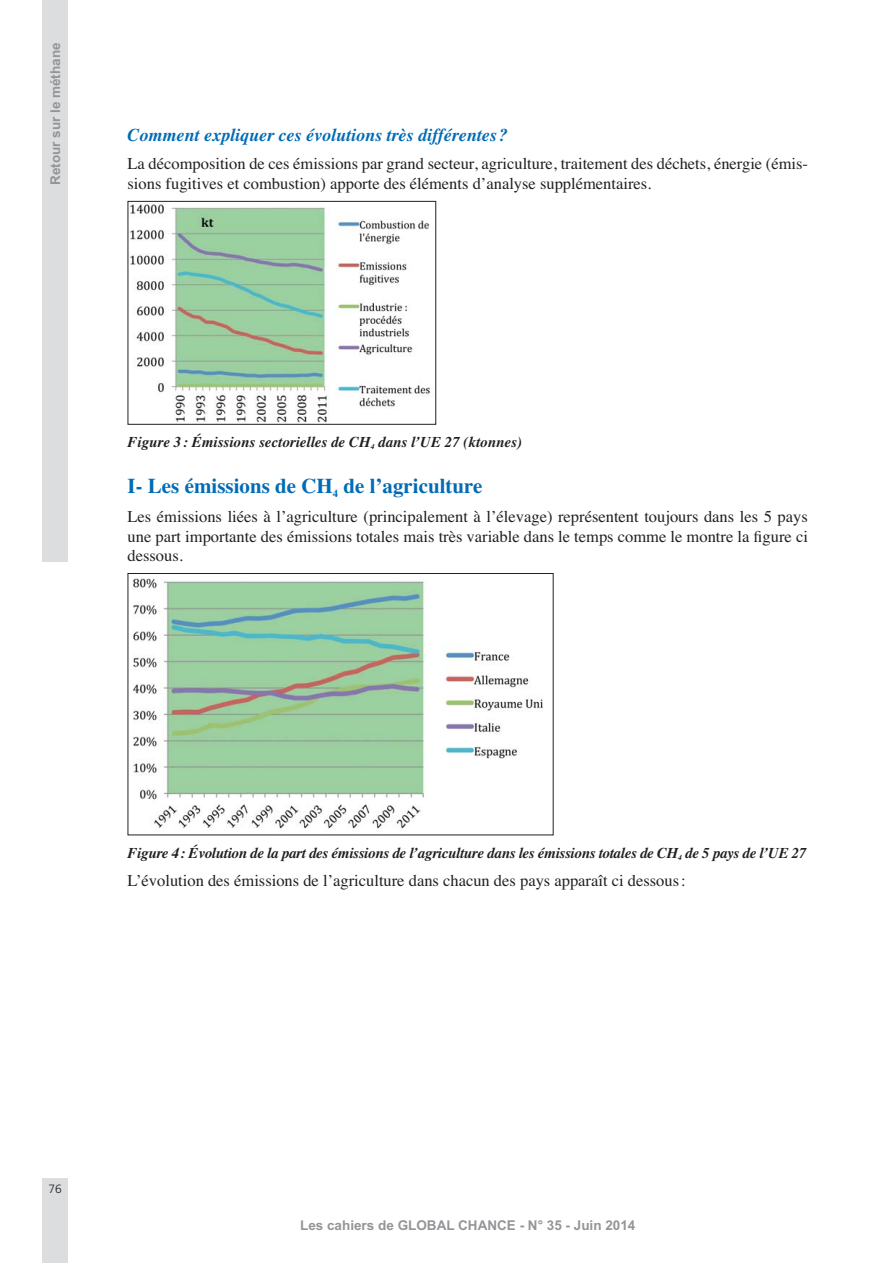
<style>
.page{position:relative;width:893px;height:1263px;background:#fff}
.page>*{position:absolute;margin:0;border:0;box-sizing:border-box;transform-origin:0 0}
.t1{font:700 21px "Times";color:#006bb6}
.t2{font:italic 700 18px "Times";color:#006bb6}
.t3{font:16.5px/19.8px "Times";color:#231f20}
.t4{font:italic 700 15px "Times";letter-spacing:-.02em;color:#231f20}
.t5{font:italic 700 15px "Times";color:#231f20}
.t6{font:700 13.5px "Arial";color:#939598}
.t7{font:300 12px "Frutiger";color:#231f20}
</style>
<div class="page">
<div style="left:43px;top:1178px;width:25px;height:85px;background:#dcddde"></div>
<div style="left:43px;top:0;width:25px;height:561px;background:#dcddde"></div>
<img style="left:130px;top:204px;width:300px;height:219px">
<div style="left:128px;top:201px;width:308px;height:224px;border:1px solid #231f20"></div>
<img style="left:132px;top:578px;width:411px;height:251px">
<div style="left:128px;top:573px;width:426px;height:262px;border:1px solid #231f20"></div>
<p class="t6" style="left:48px;top:185px;width:144px;rotate:-90deg">Retour sur le méthane</p>
<p class="t2" style="left:128px;top:128px;width:382px">Comment expliquer ces évolutions très différentes ?</p>
<p class="t3" style="left:128px;top:155px;width:682px">La décomposition de ces émissions par grand secteur, agriculture, traitement des déchets, énergie (émis&shy;sions fugitives et combustion) apporte des éléments d’analyse supplémentaires.</p>
<p class="t5" style="left:128px;top:436px;width:396px">Figure 3 : Émissions sectorielles de CH<sub>4</sub> dans l’UE 27 (ktonnes)</p>
<p class="t1" style="left:128px;top:479px;width:356px">I- Les émissions de CH<sub>4</sub> de l’agriculture</p>
<p class="t3" style="left:128px;top:508px;width:682px;text-align:justify">Les émissions liées à l’agriculture (principalement à l’élevage) représentent toujours dans les 5 pays une part importante des émissions totales mais très variable dans le temps comme le montre la figure ci dessous.</p>
<p class="t4" style="left:128px;top:847px;width:680px">Figure 4 : Évolution de la part des émissions de l’agriculture dans les émissions totales de CH<sub>4</sub> de 5 pays de l’UE 27</p>
<p class="t3" style="left:128px;top:872px;width:560px">L’évolution des émissions de l’agriculture dans chacun des pays apparaît ci dessous :</p>
<p class="t7" style="left:49px;top:1184px;width:15px">76</p>
<p class="t6" style="left:300px;top:1218px;width:337px">Les cahiers de GLOBAL CHANCE - N° 35 - Juin 2014</p>
</div>
